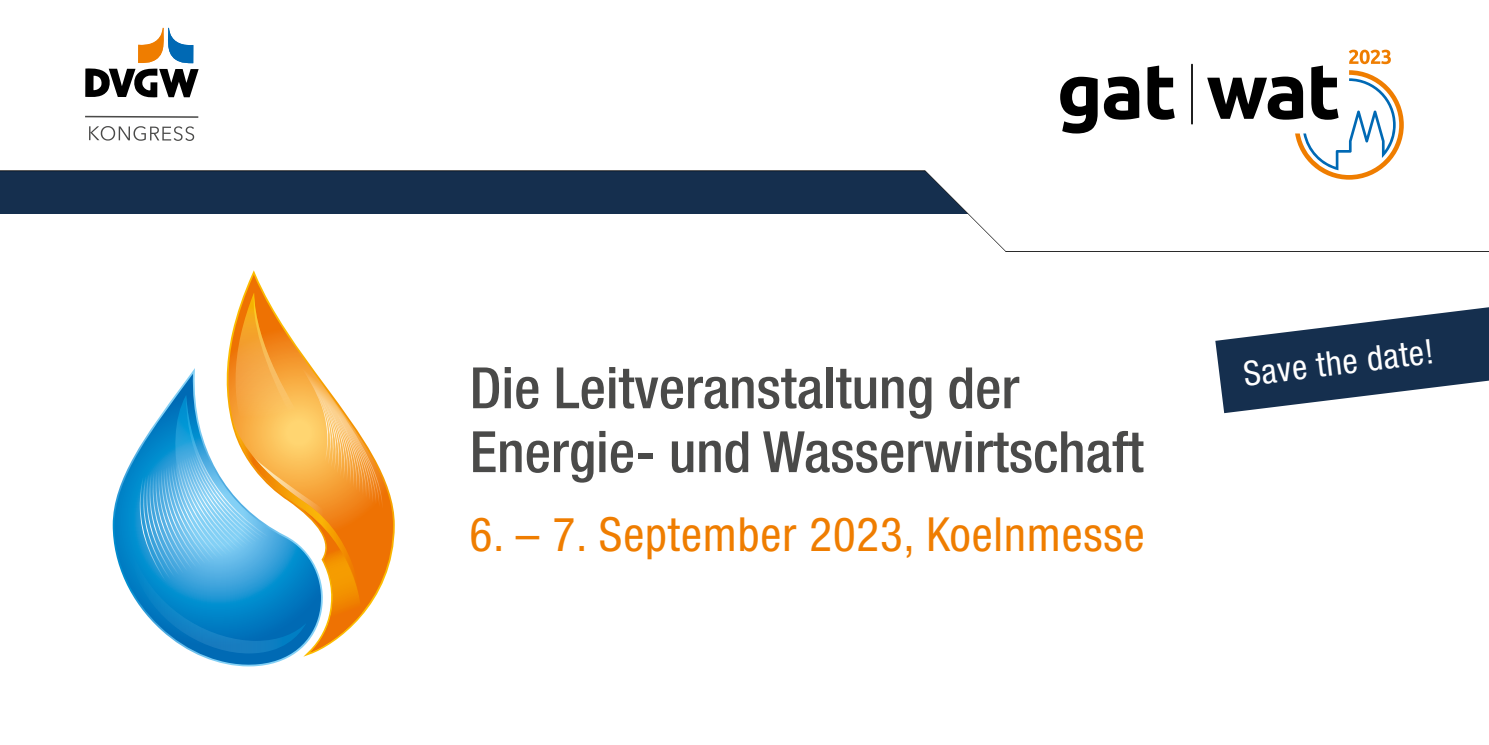
<style>
.page{position:relative;width:1489px;height:745px;background:#fff}
.page>*{position:absolute;margin:0;border:0;box-sizing:border-box;transform-origin:0 0}
.t1{font:500 condensed 57px/63.8px "Helvetica Neue LT Std";color:#4a4a49}
.t2{font:condensed 47px "Helvetica Neue LT Std";letter-spacing:.02em;color:#ef7d00}
.t3{font:condensed 34.25px "Helvetica Neue LT Std";color:#fff}
</style>
<div class="page">
<svg style="left:244px;top:274px;width:149px;height:298px"></svg>
<svg style="left:114px;top:468px;width:199px;height:199px"></svg>
<svg style="left:128px;top:292px;width:259px;height:361px"></svg>
<svg style="left:0;top:27px;width:1488px;height:225px"></svg>
<hr style="left:85px;top:116px;width:113px;height:2px;background:#4a4a49">
<svg style="left:89px;top:126px;width:105px;height:15px"></svg>
<svg style="left:85px;top:28px;width:114px;height:70px"></svg>
<svg style="left:1060px;top:77px;width:37px;height:56px"></svg>
<svg style="left:1103px;top:76px;width:36px;height:44px"></svg>
<svg style="left:1147px;top:65px;width:27px;height:55px"></svg>
<svg style="left:1207px;top:50px;width:196px;height:129px"></svg>
<hr style="left:1190px;top:64px;width:2px;height:60px;background:#000">
<svg style="left:1215px;top:307px;width:273px;height:106px"></svg>
<p class="t1" style="left:469px;top:355px;width:675px">Die Leitveranstaltung der<br>Energie- und Wasserwirtschaft</p>
<p class="t2" style="left:469px;top:507px;width:676px">6. – 7. September 2023, Koelnmesse</p>
<p class="t3" style="left:1241px;top:354px;width:192px;rotate:-7deg">Save the date!</p>
</div>
